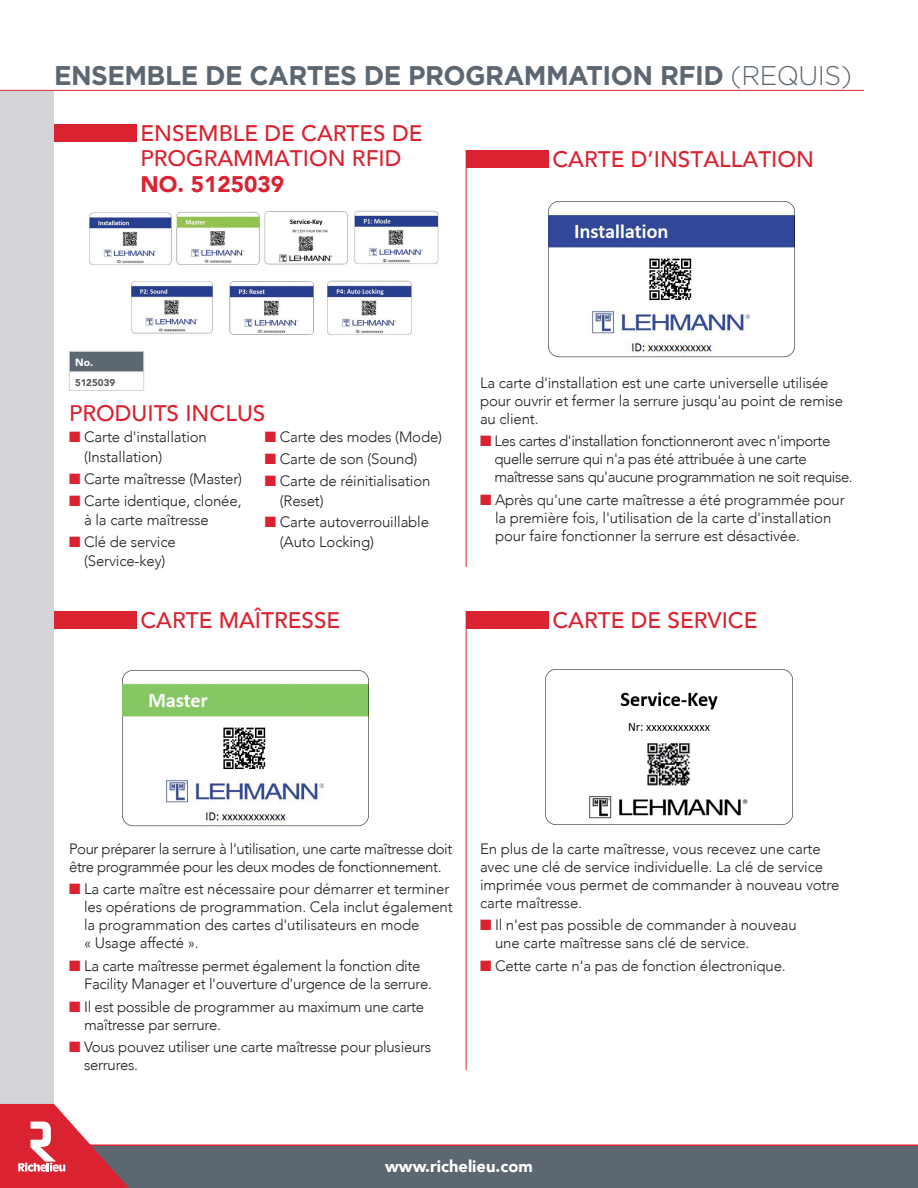
<style>
.page{position:relative;width:918px;height:1188px;background:#fff}
.page>*{position:absolute;margin:0;border:0;box-sizing:border-box;transform-origin:0 0}
.Title_light_Category{font:700 27px "Gotham";letter-spacing:-.02em;color:#5c6771}
.Title_Product_light{font:500 22.5px/25.5px "Avenir";color:#db2230}
.t1{font:900 16.5px "Avenir";color:#fff}
.Text_with_bullets{font:300 15px/18px "Avenir";letter-spacing:-.01em;color:#231f20}
.Text_with_bullets-2{font:300 15px/18px "Avenir";letter-spacing:-.03em;color:#231f20}
.Texte_-_Enu{font:300 15px/19.5px "Avenir";letter-spacing:-.01em;color:#231f20}
.Table-Header{font:900 10.5px "Avenir";color:#fff}
.tableau_Isabo{font:900 9.75px "Avenir";letter-spacing:.005em;color:#57585a}
.s1{font-weight:300}
.s2{font-weight:900}
.s3{color:#db2230}
</style>
<div class="page">
<div style="left:0;top:91px;width:54px;height:1013px;background:#d3d4d7"></div>
<div style="left:75px;top:1146px;width:843px;height:42px;background:#5c6771"></div>
<svg style="left:0;top:1104px;width:129px;height:84px"></svg>
<hr style="left:85px;top:1144px;width:833px;height:2px;background:#db2230">
<div style="left:54px;top:611px;width:82px;height:17px;background:#db2230"></div>
<div style="left:54px;top:124px;width:82px;height:17px;background:#db2230"></div>
<div style="left:466px;top:150px;width:83px;height:17px;background:#db2230"></div>
<div style="left:466px;top:611px;width:83px;height:17px;background:#db2230"></div>
<hr style="left:0;top:90px;width:864px;height:1px;background:#db2230">
<img style="left:548px;top:201px;width:247px;height:157px">
<img style="left:122px;top:670px;width:247px;height:157px">
<img style="left:546px;top:669px;width:246px;height:155px">
<hr style="left:466px;top:150px;width:1px;height:417px;background:#db2230">
<hr style="left:466px;top:611px;width:1px;height:459px;background:#db2230">
<div style="left:69px;top:351px;width:75px;height:21px;background:#5c6771"></div>
<svg style="left:143px;top:352px;width:1px;height:38px"></svg>
<hr style="left:69px;top:390px;width:75px;height:1px;background:#d3d4d7">
<hr style="left:69px;top:351px;width:75px;height:1px;background:#d3d4d7">
<svg style="left:69px;top:352px;width:1px;height:38px"></svg>
<hr style="left:69px;top:371px;width:75px;height:1px;background:#d3d4d7">
<img style="left:89px;top:210px;width:350px;height:125px">
<p class="Title_light_Category" style="left:54px;top:57px;width:800px">ENSEMBLE DE CARTES DE PROGRAMMATION RFID <span class="s1">(REQUIS)</span></p>
<p class="Title_Product_light" style="left:140px;top:119px;width:284px">ENSEMBLE DE CARTES DE<br>PROGRAMMATION RFID<br><span class="s2">NO. 5125039</span></p>
<p class="Title_Product_light" style="left:552px;top:145px;width:263px">CARTE D’INSTALLATION</p>
<p class="Table-Header" style="left:75px;top:354px;width:20px">No.</p>
<p class="tableau_Isabo" style="left:75px;top:374px;width:41px">5125039</p>
<p class="Title_Product_light" style="left:69px;top:399px;width:198px">PRODUITS INCLUS</p>
<p class="Texte_-_Enu" style="left:84px;top:427px;width:124px;text-indent:-15px"><span class="s3">■</span> Carte d'installation (Installation)</p>
<p class="Texte_-_Enu" style="left:69px;top:469px;width:175px"><span class="s3">■</span> Carte maîtresse (Master)</p>
<p class="Texte_-_Enu" style="left:84px;top:491px;width:159px;text-indent:-15px"><span class="s3">■</span> Carte identique, clonée, à la carte maîtresse</p>
<p class="Texte_-_Enu" style="left:69px;top:532px;width:108px;text-align:center"><span class="s3">■</span> Clé de service (Service-key)</p>
<p class="Texte_-_Enu" style="left:265px;top:427px;width:179px"><span class="s3">■</span> Carte des modes (Mode)</p>
<p class="Texte_-_Enu" style="left:265px;top:449px;width:154px"><span class="s3">■</span> Carte de son (Sound)</p>
<p class="Texte_-_Enu" style="left:280px;top:471px;width:152px;text-indent:-15px"><span class="s3">■</span> Carte de réinitialisation (Reset)</p>
<p class="Texte_-_Enu" style="left:280px;top:513px;width:151px;text-indent:-15px"><span class="s3">■</span> Carte autoverrouillable (Auto Locking)</p>
<p class="Title_Product_light" style="left:140px;top:606px;width:202px">CARTE MAÎTRESSE</p>
<p class="Text_with_bullets" style="left:480px;top:374px;width:365px">La carte d'installation est une carte universelle utilisée pour ouvrir et fermer la serrure jusqu'au point de remise au client.</p>
<p class="Text_with_bullets-2" style="left:494px;top:432px;width:360px;text-indent:-14px"><span class="s3">■</span> Les cartes d'installation fonctionneront avec n'importe quelle serrure qui n'a pas été attribuée à une carte maîtresse sans qu'aucune programmation ne soit requise.</p>
<p class="Text_with_bullets" style="left:495px;top:491px;width:351px;text-indent:-15px"><span class="s3">■</span> Après qu'une carte maîtresse a été programmée pour la première fois, l'utilisation de la carte d'installation pour faire fonctionner la serrure est désactivée.</p>
<p class="Title_Product_light" style="left:552px;top:606px;width:207px">CARTE DE SERVICE</p>
<p class="Text_with_bullets-2" style="left:69px;top:839px;width:385px">Pour préparer la serrure à l'utilisation, une carte maîtresse doit être programmée pour les deux modes de fonctionnement.</p>
<p class="Text_with_bullets" style="left:84px;top:880px;width:370px;text-indent:-15px"><span class="s3">■</span> La carte maître est nécessaire pour démarrer et terminer les opérations de programmation. Cela inclut également la programmation des cartes d'utilisateurs en mode<br>« Usage affecté ».</p>
<p class="Text_with_bullets" style="left:84px;top:957px;width:349px;text-indent:-15px"><span class="s3">■</span> La carte maîtresse permet également la fonction dite<br>Facility Manager et l'ouverture d'urgence de la serrure.</p>
<p class="Text_with_bullets" style="left:84px;top:998px;width:342px;text-indent:-15px"><span class="s3">■</span> Il est possible de programmer au maximum une carte maîtresse par serrure.</p>
<p class="Text_with_bullets" style="left:84px;top:1038px;width:349px;text-indent:-15px"><span class="s3">■</span> Vous pouvez utiliser une carte maîtresse pour plusieurs serrures.</p>
<p class="Text_with_bullets" style="left:480px;top:839px;width:361px">En plus de la carte maîtresse, vous recevez une carte avec une clé de service individuelle. La clé de service imprimée vous permet de commander à nouveau votre carte maîtresse.</p>
<p class="Text_with_bullets" style="left:495px;top:916px;width:303px;text-indent:-15px"><span class="s3">■</span> Il n'est pas possible de commander à nouveau une carte maîtresse sans clé de service.</p>
<p class="Text_with_bullets" style="left:480px;top:957px;width:307px"><span class="s3">■</span> Cette carte n'a pas de fonction électronique.</p>
<p class="t1" style="left:385px;top:1152px;width:149px">www.richelieu.com</p>
</div>
